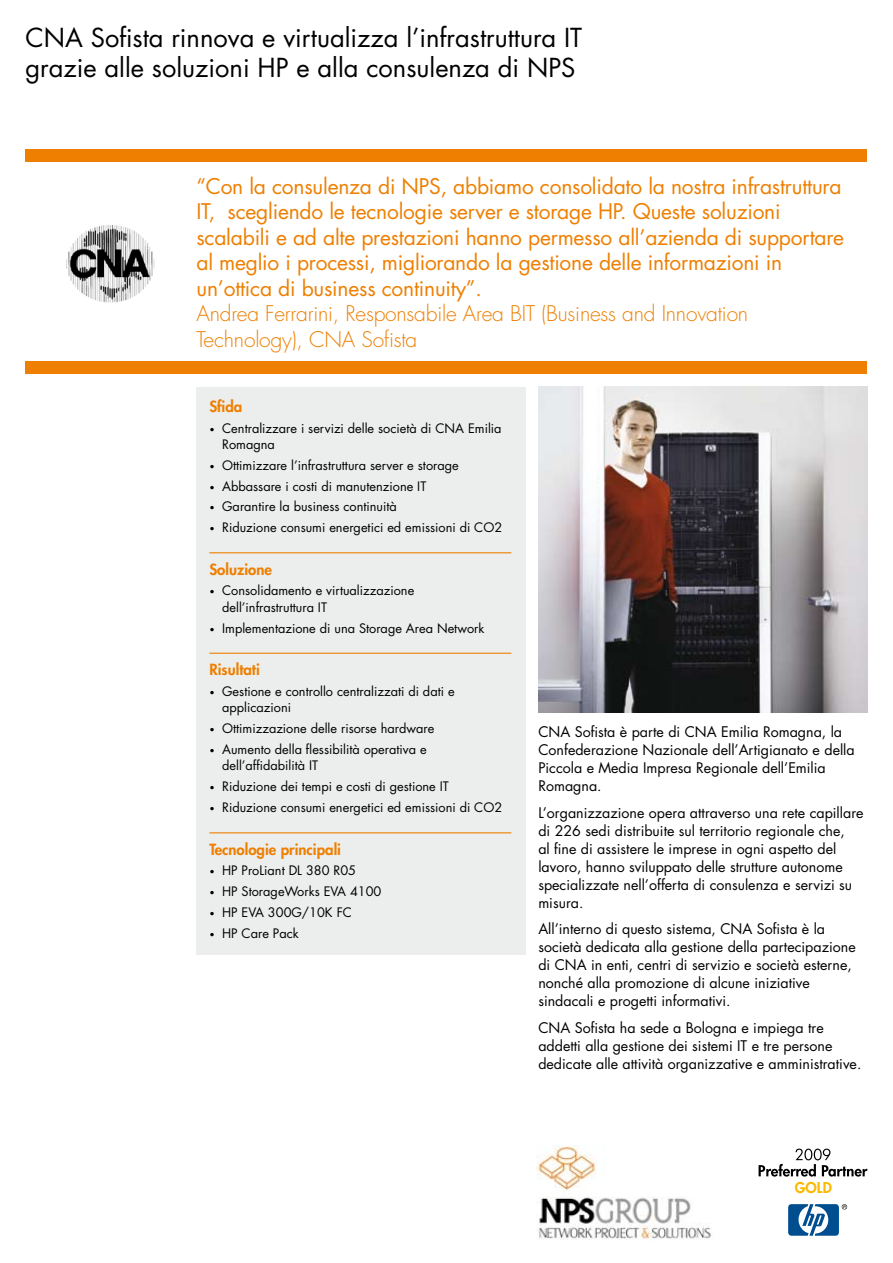
<style>
.page{position:relative;width:893px;height:1263px;background:#fff}
.page>*{position:absolute;margin:0;border:0;box-sizing:border-box;transform-origin:0 0}
.t1{font:25.5px/30.6px "Futura Std";color:#000}
.t2{font:21px/25.5px "Futura Std";letter-spacing:-.01em;color:#ee7f00}
.t3{font:300 21px/25.5px "Futura Std";letter-spacing:-.01em;color:#ee7f00}
.t4{font:800 15px "Futura Std";color:#ee7f00}
.t5{font:800 14.55px "Futura L5";color:#faba00}
.t6{font:14.25px/18px "Futura Std";color:#000}
.t7{font:12.75px/16.5px "Futura Std";color:#000}
.s1{font-size:9px}
</style>
<div class="page">
<img style="left:536px;top:1145px;width:175px;height:96px">
<div style="left:197px;top:387px;width:329px;height:568px;background:#eceded"></div>
<hr style="left:209px;top:552px;width:302px;height:1px;background:#ee7f00">
<hr style="left:209px;top:653px;width:302px;height:1px;background:#ee7f00">
<hr style="left:209px;top:832px;width:302px;height:1px;background:#ee7f00">
<div style="left:26px;top:149px;width:841px;height:13px;background:#ee7f00"></div>
<div style="left:26px;top:361px;width:841px;height:13px;background:#ee7f00"></div>
<svg style="left:788px;top:1204px;width:59px;height:32px"></svg>
<svg style="left:759px;top:1148px;width:108px;height:28px"></svg>
<img style="left:66px;top:225px;width:89px;height:77px">
<img style="left:538px;top:387px;width:329px;height:326px">
<h1 class="t1" style="left:26px;top:22px;width:558px">CNA Sofista rinnova e virtualizza l’infrastruttura IT grazie alle soluzioni HP e alla consulenza di NPS</h1>
<p class="t2" style="left:196px;top:173px;width:649px">“Con la consulenza di NPS, abbiamo consolidato la nostra infrastruttura IT, scegliendo le tecnologie server e storage HP. Queste soluzioni scalabili e ad alte prestazioni hanno permesso all’azienda di supportare al meglio i processi, migliorando la gestione delle informazioni in un’ottica di business continuity”.</p>
<h2 class="t3" style="left:196px;top:301px;width:553px">Andrea Ferrarini, Responsabile Area BIT (Business and Innovation<br>Technology), CNA Sofista</h2>
<p class="t4" style="left:209px;top:397px;width:34px">Sfida</p>
<p class="t7" style="left:222px;top:420px;width:281px;text-indent:-13px"><span class="s1">•</span> Centralizzare i servizi delle società di CNA Emilia<br>Romagna</p>
<p class="t7" style="left:209px;top:457px;width:251px"><span class="s1">•</span> Ottimizzare l’infrastruttura server e storage</p>
<p class="t7" style="left:209px;top:478px;width:218px"><span class="s1">•</span> Abbassare i costi di manutenzione IT</p>
<p class="t7" style="left:209px;top:499px;width:189px"><span class="s1">•</span> Garantire la business continuità</p>
<p class="t7" style="left:209px;top:519px;width:294px"><span class="s1">•</span> Riduzione consumi energetici ed emissioni di CO2</p>
<p class="t4" style="left:209px;top:559px;width:64px">Soluzione</p>
<p class="t7" style="left:222px;top:582px;width:194px;text-indent:-13px"><span class="s1">•</span> Consolidamento e virtualizzazione dell’infrastruttura IT</p>
<p class="t7" style="left:209px;top:620px;width:277px"><span class="s1">•</span> Implementazione di una Storage Area Network</p>
<p class="t4" style="left:209px;top:660px;width:52px">Risultati</p>
<p class="t7" style="left:222px;top:683px;width:234px;text-indent:-13px"><span class="s1">•</span> Gestione e controllo centralizzati di dati e applicazioni</p>
<p class="t7" style="left:209px;top:720px;width:227px"><span class="s1">•</span> Ottimizzazione delle risorse hardware</p>
<p class="t7" style="left:222px;top:741px;width:206px;text-indent:-13px"><span class="s1">•</span> Aumento della flessibilità operativa e dell’affidabilità IT</p>
<p class="t7" style="left:209px;top:778px;width:241px"><span class="s1">•</span> Riduzione dei tempi e costi di gestione IT</p>
<p class="t7" style="left:209px;top:799px;width:294px"><span class="s1">•</span> Riduzione consumi energetici ed emissioni di CO2</p>
<p class="t4" style="left:209px;top:839px;width:133px">Tecnologie principali</p>
<p class="t7" style="left:209px;top:862px;width:148px"><span class="s1">•</span> HP ProLiant DL 380 R05</p>
<p class="t7" style="left:209px;top:883px;width:174px"><span class="s1">•</span> HP StorageWorks EVA 4100</p>
<p class="t7" style="left:209px;top:904px;width:144px"><span class="s1">•</span> HP EVA 300G/10K FC</p>
<p class="t7" style="left:209px;top:925px;width:91px"><span class="s1">•</span> HP Care Pack</p>
<p class="t6" style="left:538px;top:723px;width:318px">CNA Sofista è parte di CNA Emilia Romagna, la Confederazione Nazionale dell’Artigianato e della Piccola e Media Impresa Regionale dell’Emilia Romagna.</p>
<p class="t6" style="left:538px;top:803px;width:327px">L’organizzazione opera attraverso una rete capillare di 226 sedi distribuite sul territorio regionale che,<br>al fine di assistere le imprese in ogni aspetto del lavoro, hanno sviluppato delle strutture autonome specializzate nell’offerta di consulenza e servizi su misura.</p>
<p class="t6" style="left:538px;top:920px;width:319px">All’interno di questo sistema, CNA Sofista è la società dedicata alla gestione della partecipazione di CNA in enti, centri di servizio e società esterne, nonché alla promozione di alcune iniziative sindacali e progetti informativi.</p>
<p class="t6" style="left:538px;top:1018px;width:325px">CNA Sofista ha sede a Bologna e impiega tre addetti alla gestione dei sistemi IT e tre persone dedicate alle attività organizzative e amministrative.</p>
<p class="t5" style="left:795px;top:1178px;width:39px">GOLD</p>
</div>
